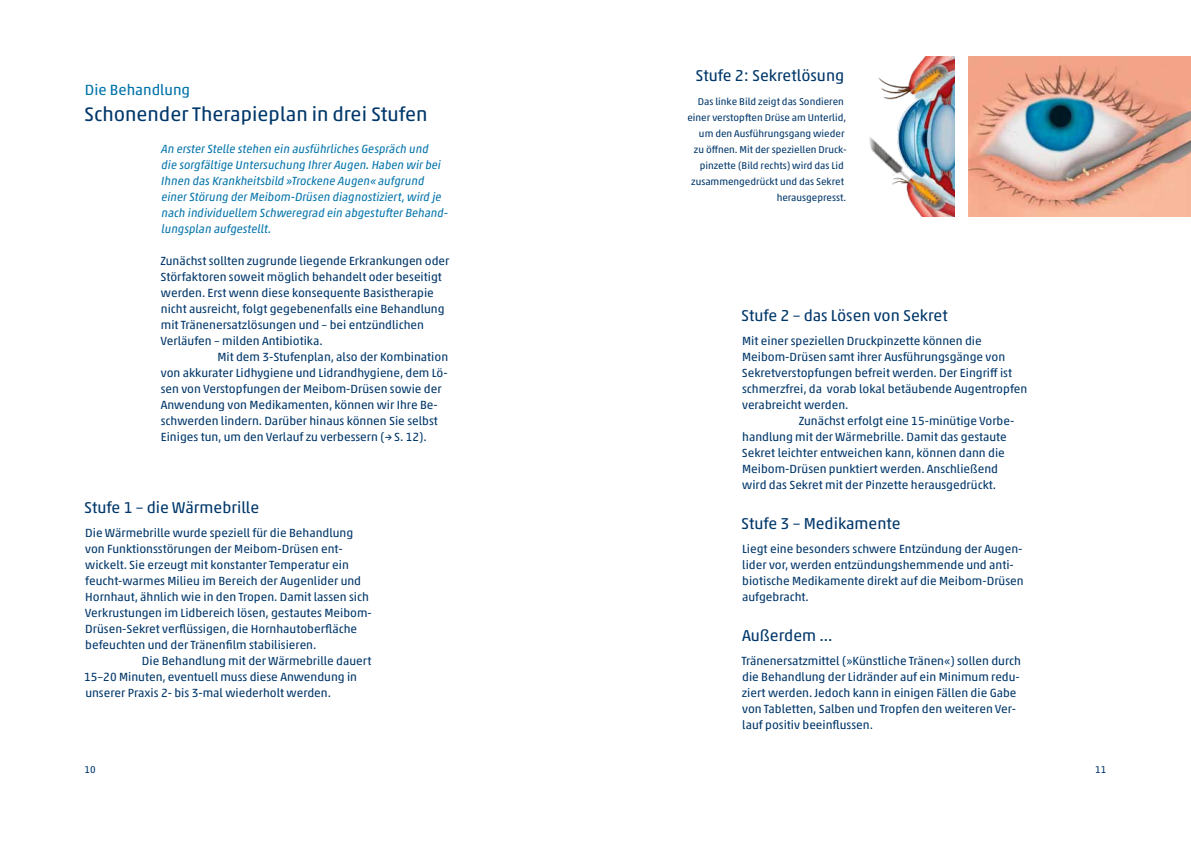
<style>
.page{position:relative;width:1191px;height:842px;background:#fff}
.page>*{position:absolute;margin:0;border:0;box-sizing:border-box;transform-origin:0 0}
.t1{font:20px "Akko Pro";color:#00376a}
.t2{font:16px "Akko Pro";color:#00376a}
.t3{font:15px "Akko Pro";color:#0073aa}
.t4{font:12px/16px "Akko Pro";color:#00376a}
.t5{font:italic 12px/16px "Akko Pro";color:#0073aa}
.t6{font:10px/16px "Akko Pro";color:#00376a;text-align:right}
</style>
<div class="page">
<img style="left:878px;top:57px;width:77px;height:160px">
<img style="left:969px;top:57px;width:222px;height:160px">
<img style="left:869px;top:115px;width:43px;height:79px">
<p class="t3" style="left:85px;top:81px;width:107px">Die Behandlung</p>
<h1 class="t1" style="left:84px;top:102px;width:345px">Schonender Therapieplan in drei Stufen</h1>
<p class="t5" style="left:161px;top:140px;width:289px">An erster Stelle stehen ein ausführliches Gespräch und<br>die sorgfältige Untersuchung Ihrer Augen. Haben wir bei Ihnen das Krankheitsbild »Trockene Augen« aufgrund einer Störung der Meibom-Drüsen diagnostiziert, wird je nach individuellem Schweregrad ein abgestufter Behand&shy;lungsplan aufgestellt.</p>
<p class="t4" style="left:160px;top:252px;width:290px">Zunächst sollten zugrunde liegende Erkrankungen oder</p>
<p class="t4" style="left:160px;top:268px;width:283px">Störfaktoren soweit möglich behandelt oder beseitigt</p>
<p class="t4" style="left:161px;top:284px;width:274px">werden. Erst wenn diese konsequente Basistherapie</p>
<p class="t4" style="left:161px;top:300px;width:285px">nicht ausreicht, folgt gegebenenfalls eine Behandlung</p>
<p class="t4" style="left:161px;top:316px;width:265px">mit Tränenersatzlösungen und – bei entzündlichen</p>
<p class="t4" style="left:161px;top:332px;width:163px">Verläufen – milden Antibiotika.</p>
<p class="t4" style="left:217px;top:348px;width:232px">Mit dem 3-Stufenplan, also der Kombination</p>
<p class="t4" style="left:161px;top:364px;width:288px">von akkurater Lidhygiene und Lidrandhygiene, dem Lö-</p>
<p class="t4" style="left:161px;top:380px;width:282px">sen von Verstopfungen der Meibom-Drüsen sowie der</p>
<p class="t4" style="left:161px;top:396px;width:278px">Anwendung von Medikamenten, können wir Ihre Be-</p>
<p class="t4" style="left:161px;top:412px;width:278px">schwerden lindern. Darüber hinaus können Sie selbst</p>
<p class="t4" style="left:161px;top:428px;width:267px">Einiges tun, um den Verlauf zu verbessern (→ S. 12).</p>
<h2 class="t2" style="left:84px;top:497px;width:177px">Stufe 1 – die Wärmebrille</h2>
<p class="t4" style="left:85px;top:524px;width:269px">Die Wärmebrille wurde speziell für die Behandlung</p>
<p class="t4" style="left:85px;top:540px;width:259px">von Funktionsstörungen der Meibom-Drüsen ent-</p>
<p class="t4" style="left:85px;top:556px;width:265px">wickelt. Sie erzeugt mit konstanter Temperatur ein</p>
<p class="t4" style="left:85px;top:572px;width:277px">feucht-warmes Milieu im Bereich der Augenlider und</p>
<p class="t4" style="left:85px;top:588px;width:285px">Hornhaut, ähnlich wie in den Tropen. Damit lassen sich</p>
<p class="t4" style="left:85px;top:604px;width:288px">Verkrustungen im Lidbereich lösen, gestautes Meibom-</p>
<p class="t4" style="left:85px;top:620px;width:273px">Drüsen-Sekret verflüssigen, die Hornhautoberfläche</p>
<p class="t4" style="left:85px;top:636px;width:233px">befeuchten und der Tränenfilm stabilisieren.</p>
<p class="t4" style="left:142px;top:652px;width:231px">Die Behandlung mit der Wärmebrille dauert</p>
<p class="t4" style="left:84px;top:668px;width:274px">15–20 Minuten, eventuell muss diese Anwendung in</p>
<p class="t4" style="left:85px;top:684px;width:247px">unserer Praxis 2- bis 3-mal wiederholt werden.</p>
<h2 class="t2" style="left:695px;top:65px;width:150px">Stufe 2: Sekretlösung</h2>
<p class="t6" style="left:687px;top:93px;width:161px">Das linke Bild zeigt das Sondieren einer verstopften Drüse am Unterlid, um den Ausführungsgang wieder<br>zu öffnen. Mit der speziellen Druck&shy;pinzette (Bild rechts) wird das Lid zusammengedrückt und das Sekret herausgepresst.</p>
<h2 class="t2" style="left:741px;top:305px;width:208px">Stufe 2 – das Lösen von Sekret</h2>
<p class="t4" style="left:742px;top:332px;width:241px">Mit einer speziellen Druckpinzette können die</p>
<p class="t4" style="left:742px;top:348px;width:264px">Meibom-Drüsen samt ihrer Ausführungsgänge von</p>
<p class="t4" style="left:742px;top:364px;width:272px">Sekretverstopfungen befreit werden. Der Eingriff ist</p>
<p class="t4" style="left:742px;top:380px;width:287px">schmerzfrei, da vorab lokal betäubende Augentropfen</p>
<p class="t4" style="left:742px;top:396px;width:108px">verabreicht werden.</p>
<p class="t4" style="left:798px;top:412px;width:217px">Zunächst erfolgt eine 15-minütige Vorbe-</p>
<p class="t4" style="left:742px;top:428px;width:266px">handlung mit der Wärmebrille. Damit das gestaute</p>
<p class="t4" style="left:742px;top:444px;width:264px">Sekret leichter entweichen kann, können dann die</p>
<p class="t4" style="left:742px;top:460px;width:257px">Meibom-Drüsen punktiert werden. Anschließend</p>
<p class="t4" style="left:742px;top:476px;width:255px">wird das Sekret mit der Pinzette herausgedrückt.</p>
<h2 class="t2" style="left:741px;top:513px;width:161px">Stufe 3 – Medikamente</h2>
<p class="t4" style="left:742px;top:540px;width:283px">Liegt eine besonders schwere Entzündung der Augen&shy;lider vor, werden entzündungshemmende und anti&shy;biotische Medikamente direkt auf die Meibom-Drüsen aufgebracht.</p>
<h2 class="t2" style="left:742px;top:625px;width:92px">Außerdem ...</h2>
<p class="t4" style="left:741px;top:652px;width:281px">Tränenersatzmittel (»Künstliche Tränen«) sollen durch die Behandlung der Lidränder auf ein Minimum redu&shy;ziert werden. Jedoch kann in einigen Fällen die Gabe von Tabletten, Salben und Tropfen den weiteren Ver&shy;lauf positiv beeinflussen.</p>
<p class="t6" style="left:85px;top:761px;width:13px">10</p>
<p class="t6" style="left:1095px;top:761px;width:13px">11</p>
</div>
